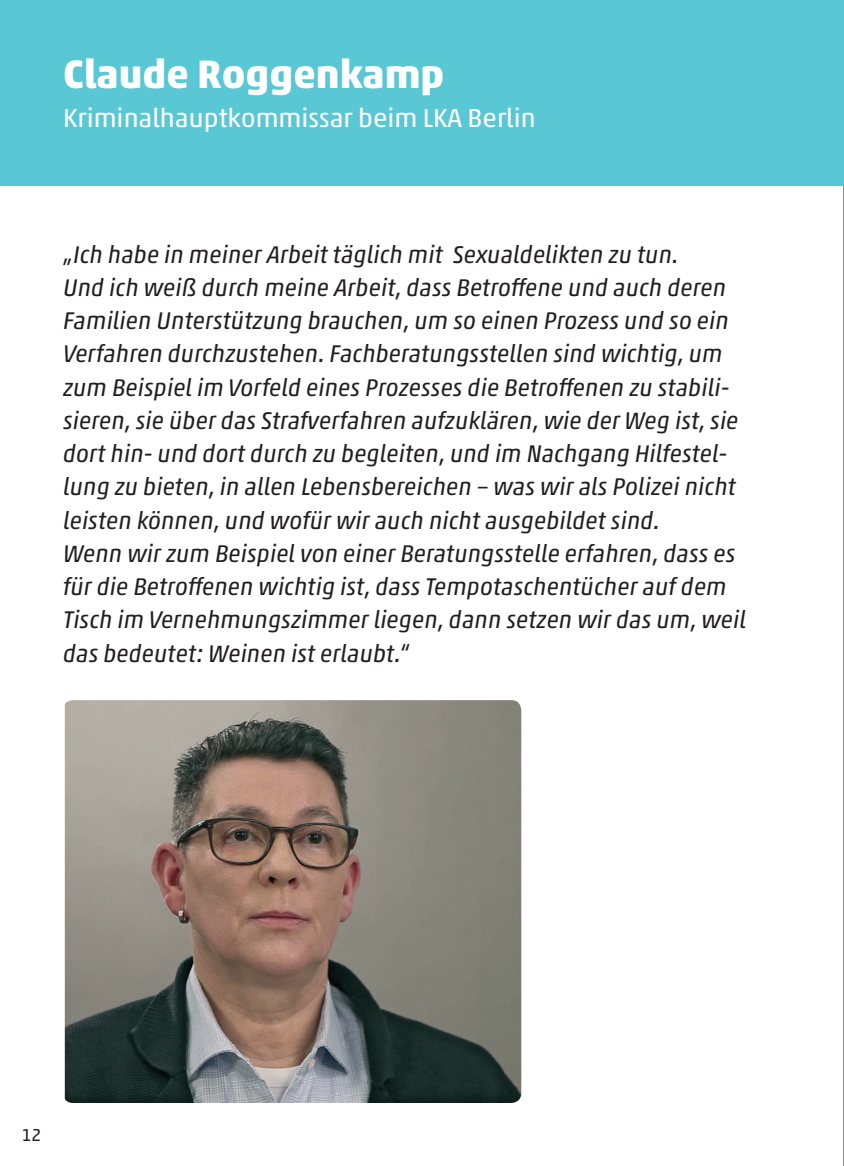
<style>
.page{position:relative;width:844px;height:1166px;background:#fff}
.page>*{position:absolute;margin:0;border:0;box-sizing:border-box;transform-origin:0 0}
.t1{font:700 40.25px "Akko Pro";color:#fff}
.t2{font:26.25px "Akko Pro";color:#fff}
.t3{font:italic 24.5px/33.2px "Akko Pro";color:#231f20}
.t4{font:17.5px "Akko Pro";color:#231f20}
</style>
<div class="page">
<hr style="left:843px;top:0;width:1px;height:1166px;background:#231f20">
<div style="left:0;top:0;width:843px;height:186px;background:#5ac7d4"></div>
<img style="left:65px;top:700px;width:456px;height:403px">
<h1 class="t1" style="left:63px;top:49px;width:383px">Claude Roggenkamp</h1>
<p class="t2" style="left:63px;top:102px;width:474px">Kriminalhauptkommissar beim LKA Berlin</p>
<p class="t3" style="left:63px;top:237px;width:684px">„Ich habe in meiner Arbeit täglich mit Sexualdelikten zu tun.<br>Und ich weiß durch meine Arbeit, dass Betroffene und auch deren Familien Unterstützung brauchen, um so einen Prozess und so ein Verfahren durchzustehen. Fachberatungsstellen sind wichtig, um zum Beispiel im Vorfeld eines Prozesses die Betroffenen zu stabili&shy;sieren, sie über das Strafverfahren aufzuklären, wie der Weg ist, sie dort hin- und dort durch zu begleiten, und im Nachgang Hilfestel&shy;lung zu bieten, in allen Lebensbereichen – was wir als Polizei nicht leisten können, und wofür wir auch nicht ausgebildet sind.<br>Wenn wir zum Beispiel von einer Beratungsstelle erfahren, dass es für die Betroffenen wichtig ist, dass Tempotaschentücher auf dem Tisch im Vernehmungszimmer liegen, dann setzen wir das um, weil das bedeutet: Weinen ist erlaubt.“</p>
<p class="t4" style="left:22px;top:1124px;width:21px">12</p>
</div>
